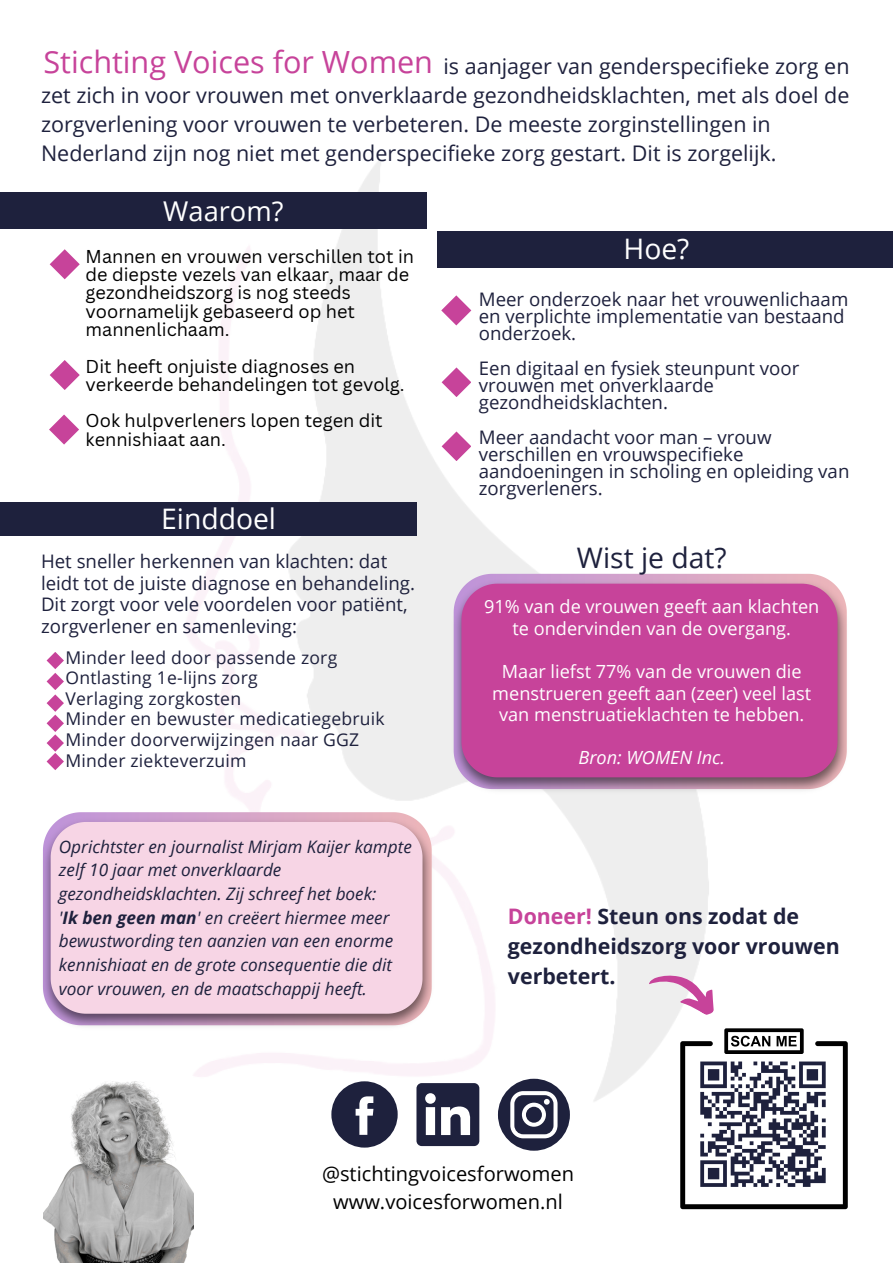
<style>
.page{position:relative;width:893px;height:1264px;background:#fff}
.page>*{position:absolute;margin:0;border:0;box-sizing:border-box;transform-origin:0 0}
.t1{font:30.6px "Open Sans";color:#c7439a}
.t2{font:28.2px "Open Sans";color:#fff}
.t3{font:28.2px "Open Sans";color:#1e213d}
.t4{font:27.3px "Open Sans";color:#fff}
.t5{font:21.45px/29.1px "Open Sans";color:#1e213d}
.t6{font:700 21.3px/29.8px "Open Sans";color:#1e213d}
.t7{font:20.1px/27.9px "Open Sans";color:#000;text-align:center}
.t8{font:18.6px/17.2px "Open Sans";color:#1e213d}
.t9{font:18.15px/18.3px "Canva Sans";color:#000}
.t10{font:18.15px/21.5px "Open Sans";color:#fff;text-align:center}
.t11{font:italic 18.15px "Open Sans";color:#fff}
.t12{font:17.55px/20.5px "Open Sans";letter-spacing:.015em;color:#1e213d}
.t13{font:italic 17.25px/23.7px "Open Sans";color:#1e213d}
.s1{font-weight:700}
.s2{color:#c7439a}
</style>
<div class="page">
<img style="left:46px;top:159px;width:802px;height:1071px">
<svg style="left:647px;top:963px;width:74px;height:54px"></svg>
<svg style="left:331px;top:1081px;width:66px;height:66px"></svg>
<svg style="left:416px;top:1083px;width:63px;height:63px"></svg>
<img style="left:43px;top:1074px;width:150px;height:188px">
<img style="left:43px;top:814px;width:394px;height:219px">
<div style="left:51px;top:822px;width:371px;height:191px;background:#f7d5e5"></div>
<svg style="left:498px;top:1078px;width:72px;height:72px"></svg>
<div style="left:437px;top:231px;width:455px;height:37px;background:#1e213d"></div>
<svg style="left:47px;top:652px;width:17px;height:118px"></svg>
<svg style="left:441px;top:295px;width:30px;height:30px"></svg>
<svg style="left:441px;top:367px;width:30px;height:30px"></svg>
<svg style="left:441px;top:431px;width:30px;height:30px"></svg>
<div style="left:0;top:502px;width:416px;height:34px;background:#1e213d"></div>
<img style="left:448px;top:576px;width:400px;height:221px">
<div style="left:461px;top:583px;width:376px;height:194px;background:#c7439a"></div>
<svg style="left:680px;top:1028px;width:167px;height:181px"></svg>
<div style="left:0;top:192px;width:426px;height:37px;background:#1e213d"></div>
<svg style="left:50px;top:249px;width:30px;height:30px"></svg>
<svg style="left:50px;top:360px;width:30px;height:30px"></svg>
<svg style="left:49px;top:414px;width:30px;height:30px"></svg>
<h1 class="t1" style="left:43px;top:40px;width:391px">Stichting Voices for Women</h1>
<p class="t5" style="left:41px;top:51px;width:810px;text-indent:402px">is aanjager van genderspecifieke zorg en zet zich in voor vrouwen met onverklaarde gezondheidsklachten, met als doel de zorgverlening voor vrouwen te verbeteren. De meeste zorginstellingen in Nederland zijn nog niet met genderspecifieke zorg gestart. Dit is zorgelijk.</p>
<h3 class="t4" style="left:163px;top:191px;width:122px">Waarom?</h3>
<p class="t9" style="left:86px;top:246px;width:330px">Mannen en vrouwen verschillen tot in de diepste vezels van elkaar, maar de gezondheidszorg is nog steeds voornamelijk gebaseerd op het mannenlichaam.</p>
<p class="t9" style="left:86px;top:356px;width:320px">Dit heeft onjuiste diagnoses en verkeerde behandelingen tot gevolg.</p>
<p class="t9" style="left:86px;top:411px;width:298px">Ook hulpverleners lopen tegen dit kennishiaat aan.</p>
<h2 class="t2" style="left:161px;top:499px;width:116px">Einddoel</h2>
<p class="t8" style="left:41px;top:550px;width:375px;line-height:21.5px">Het sneller herkennen van klachten: dat leidt tot de juiste diagnose en behandeling.<br>Dit zorgt voor vele voordelen voor patiënt, zorgverlener en samenleving:</p>
<p class="t12" style="left:66px;top:646px;width:321px">Minder leed door passende zorg<br>Ontlasting 1e-lijns zorg<br>Verlaging zorgkosten<br>Minder en bewuster medicatiegebruik<br>Minder doorverwijzingen naar GGZ<br>Minder ziekteverzuim</p>
<p class="t13" style="left:59px;top:834px;width:354px">Oprichtster en journalist Mirjam Kaijer kampte zelf 10 jaar met onverklaarde gezondheidsklachten. Zij schreef het boek:<br>'<span class="s1">Ik ben geen man</span>' en creëert hiermee meer bewustwording ten aanzien van een enorme kennishiaat en de grote consequentie die dit voor vrouwen, en de maatschappij heeft.</p>
<h2 class="t2" style="left:623px;top:228px;width:67px">Hoe?</h2>
<p class="t8" style="left:479px;top:290px;width:371px">Meer onderzoek naar het vrouwenlichaam en verplichte implementatie van bestaand onderzoek.</p>
<p class="t8" style="left:479px;top:359px;width:322px">Een digitaal en fysiek steunpunt voor vrouwen met onverklaarde gezondheidsklachten.</p>
<p class="t8" style="left:479px;top:427px;width:372px">Meer aandacht voor man – vrouw verschillen en vrouwspecifieke aandoeningen in scholing en opleiding van zorgverleners.</p>
<h2 class="t3" style="left:577px;top:538px;width:151px">Wist je dat?</h2>
<p class="t10" style="left:484px;top:595px;width:337px">91% van de vrouwen geeft aan klachten te ondervinden van de overgang.</p>
<p class="t10" style="left:492px;top:660px;width:320px">Maar liefst 77% van de vrouwen die menstrueren geeft aan (zeer) veel last van menstruatieklachten te hebben.</p>
<p class="t11" style="left:578px;top:744px;width:148px">Bron: WOMEN Inc.</p>
<p class="t6" style="left:508px;top:901px;width:333px"><span class="s2">Doneer!</span> Steun ons zodat de gezondheidszorg voor vrouwen verbetert.</p>
<p class="t7" style="left:322px;top:1159px;width:253px">@stichtingvoicesforwomen www.voicesforwomen.nl</p>
</div>
